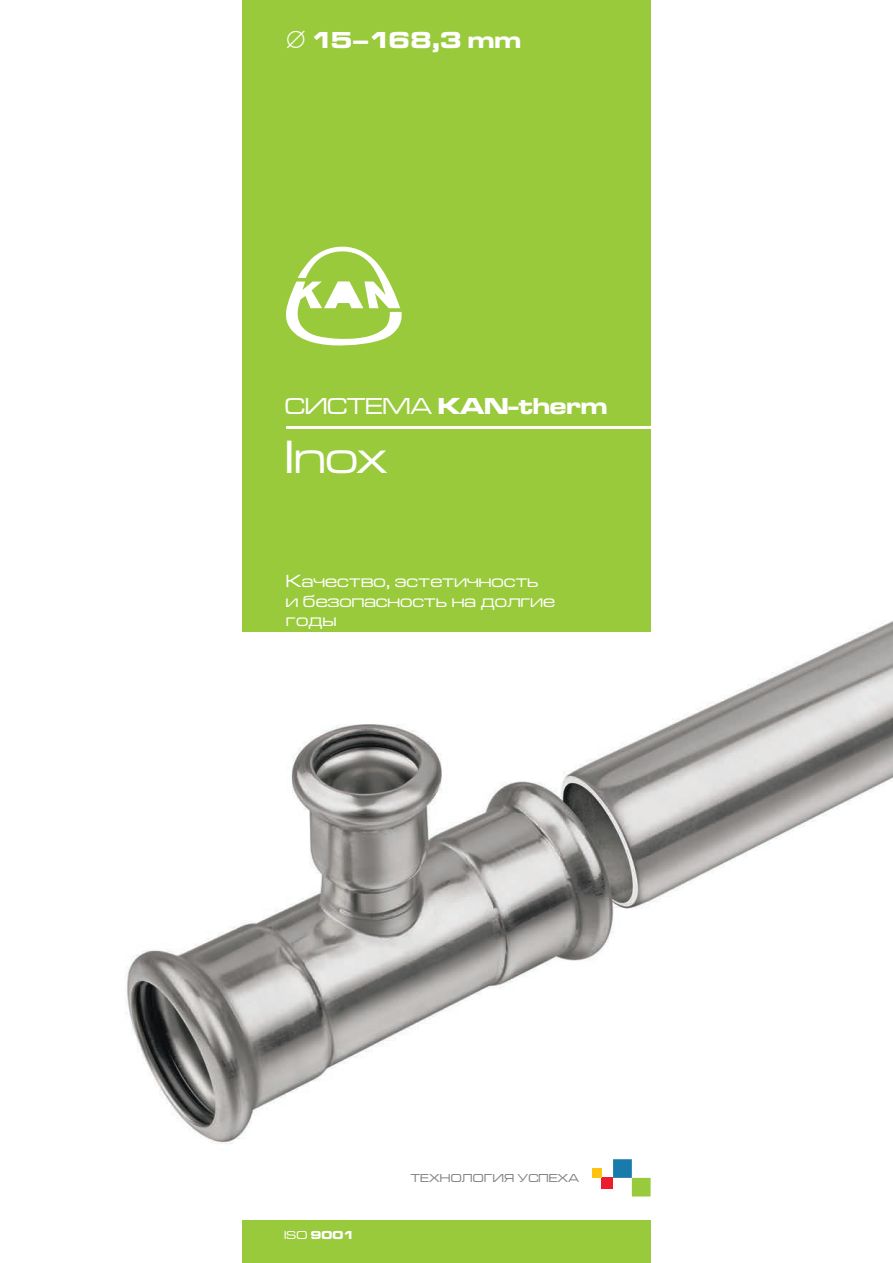
<style>
.page{position:relative;width:893px;height:1263px;background:#fff}
.page>*{position:absolute;margin:0;border:0;box-sizing:border-box;transform-origin:0 0}
.t1{font:48.45px "Microgramma D Med Ext";color:#fff}
.t2{font:24px "Microgramma D Bol Ext";color:#fff}
.t3{font:18.3px/19.5px "Microgramma D Med Ext";color:#fff}
.t4{font:12px "Microgramma D Med Ext";letter-spacing:.02em;color:#808285}
.t5{font:12px "Microgramma D Bol Ext";color:#fff}
.s1{font-family:"Swiss 721 Lt AT"}
.s2{font-family:"Microgramma D Med Ext"}
</style>
<div class="page">
<img style="left:126px;top:621px;width:767px;height:576px">
<div style="left:242px;top:0;width:409px;height:631px;background:#99ca3b"></div>
<svg style="left:286px;top:246px;width:116px;height:100px"></svg>
<hr style="left:286px;top:426px;width:383px;height:2px;background:#fff">
<div style="left:242px;top:1220px;width:409px;height:43px;background:#99ca3b"></div>
<div style="left:602px;top:1178px;width:11px;height:11px;background:#ee1b2d"></div>
<div style="left:592px;top:1168px;width:10px;height:10px;background:#fec210"></div>
<div style="left:632px;top:1178px;width:19px;height:18px;background:#99ca3b"></div>
<div style="left:613px;top:1159px;width:19px;height:19px;background:#187bab"></div>
<h2 class="t2" style="left:286px;top:23px;width:237px"><span class="s1">Ø</span> 15–168,3 mm</h2>
<h2 class="t2" style="left:285px;top:389px;width:324px"><span class="s2">СИСТЕМА</span> KAN‑therm</h2>
<h1 class="t1" style="left:285px;top:426px;width:104px">Inox</h1>
<p class="t3" style="left:286px;top:571px;width:270px">Качество, эстетичность и безопасность на долгие годы</p>
<p class="t5" style="left:284px;top:1227px;width:71px"><span class="s2">ISO</span> 9001</p>
<p class="t4" style="left:411px;top:1170px;width:170px">ТЕХНОЛОГИЯ УСПЕХА</p>
</div>
